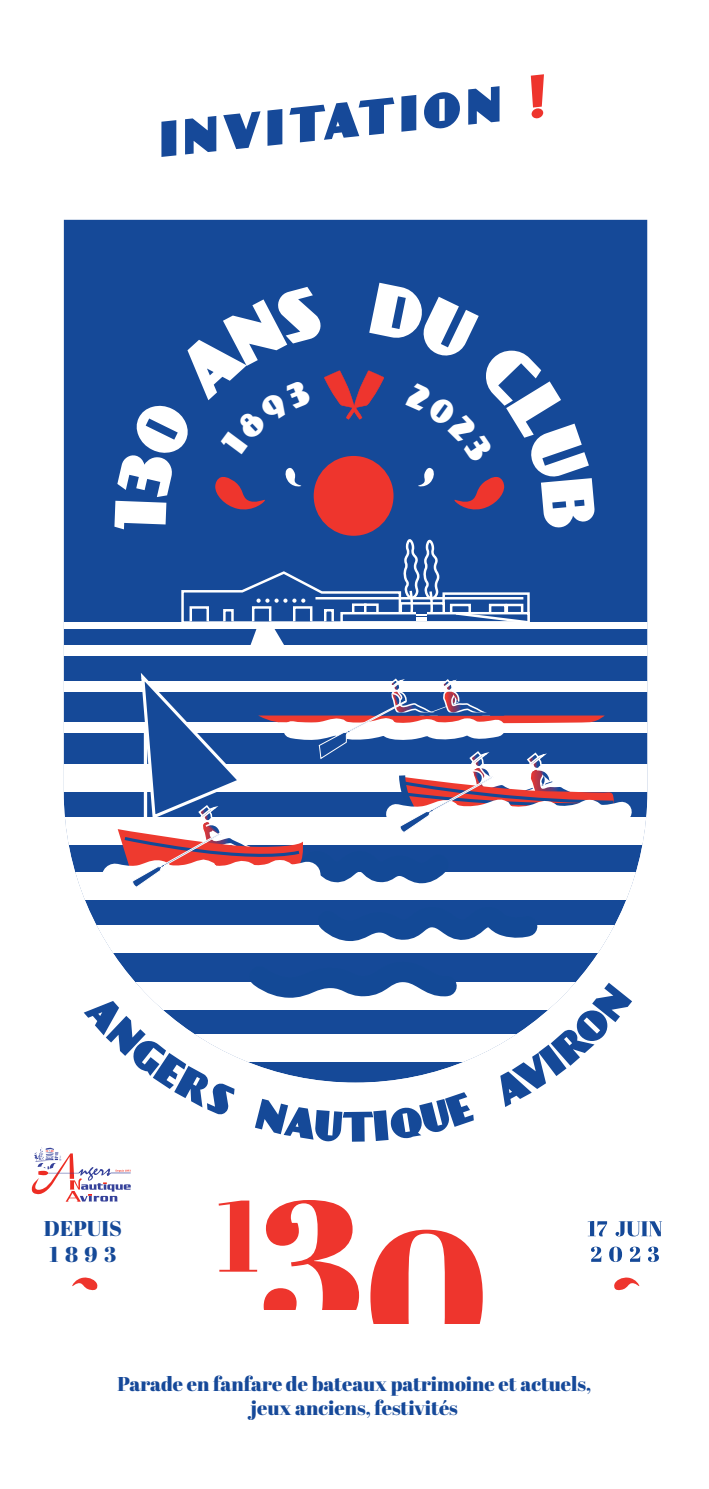
<style>
.page{position:relative;width:709px;height:1489px;background:#fff}
.page>*{position:absolute;margin:0;border:0;box-sizing:border-box;transform-origin:0 0}
.t1{font:900 52.5px "Day Poster";color:#164999}
.t2{font:21.5px/25.5px "Abril Fatface";color:#154998}
.t3{font:20px/24px "Abril Fatface";color:#164999;text-align:center}
.s1{color:#ee342d}
</style>
<div class="page">
<svg style="left:219px;top:1200px;width:38px;height:71px"></svg>
<svg style="left:264px;top:1200px;width:95px;height:109px"></svg>
<svg style="left:370px;top:1229px;width:113px;height:94px"></svg>
<svg style="left:72px;top:1277px;width:26px;height:13px"></svg>
<svg style="left:587px;top:1221px;width:20px;height:15px"></svg>
<svg style="left:615px;top:1221px;width:47px;height:15px"></svg>
<svg style="left:591px;top:1246px;width:10px;height:15px"></svg>
<svg style="left:609px;top:1246px;width:13px;height:15px"></svg>
<svg style="left:630px;top:1246px;width:10px;height:15px"></svg>
<svg style="left:648px;top:1246px;width:11px;height:15px"></svg>
<svg style="left:614px;top:1277px;width:26px;height:13px"></svg>
<div style="left:64px;top:220px;width:583px;height:651px;background:#154998"></div>
<div style="left:64px;top:816px;width:583px;height:28px;background:#fff"></div>
<div style="left:64px;top:763px;width:583px;height:28px;background:#fff"></div>
<div style="left:64px;top:722px;width:583px;height:11px;background:#fff"></div>
<div style="left:64px;top:622px;width:583px;height:6px;background:#fff"></div>
<div style="left:64px;top:681px;width:583px;height:11px;background:#fff"></div>
<div style="left:64px;top:645px;width:583px;height:11px;background:#fff"></div>
<div style="left:443px;top:593px;width:85px;height:28px;background:#154998"></div>
<div style="left:442px;top:592px;width:87px;height:30px;border:2px solid #fff"></div>
<div style="left:400px;top:603px;width:44px;height:18px;background:#154998"></div>
<div style="left:399px;top:602px;width:46px;height:21px;border:2px solid #fff"></div>
<svg style="left:450px;top:603px;width:21px;height:9px"></svg>
<svg style="left:489px;top:603px;width:16px;height:7px"></svg>
<svg style="left:505px;top:603px;width:18px;height:7px"></svg>
<div style="left:341px;top:613px;width:187px;height:9px;background:#154998"></div>
<div style="left:340px;top:612px;width:190px;height:11px;border:2px solid #fff"></div>
<svg style="left:453px;top:610px;width:78px;height:13px"></svg>
<hr style="left:315px;top:597px;width:208px;height:2px;background:#fff">
<svg style="left:180px;top:538px;width:260px;height:107px"></svg>
<svg style="left:83px;top:672px;width:563px;height:469px"></svg>
<img style="left:37px;top:1180px;width:81px;height:22px">
<img style="left:31px;top:1153px;width:43px;height:41px">
<img style="left:82px;top:1183px;width:49px;height:8px">
<img style="left:81px;top:1195px;width:37px;height:6px">
<img style="left:66px;top:1190px;width:15px;height:11px">
<svg style="left:70px;top:1180px;width:12px;height:17px"></svg>
<img style="left:48px;top:1166px;width:83px;height:14px">
<svg style="left:89px;top:1169px;width:7px;height:10px"></svg>
<svg style="left:122px;top:1169px;width:9px;height:2px"></svg>
<svg style="left:34px;top:1147px;width:27px;height:28px"></svg>
<svg style="left:114px;top:283px;width:482px;height:248px"></svg>
<h1 class="t1" style="left:154px;top:99px;width:391px;rotate:-6deg">invitation <span class="s1">!</span></h1>
<p class="t2" style="left:44px;top:1215px;width:80px">DEPUIS<br>1893</p>
<p class="t3" style="left:117px;top:1371px;width:475px">Parade en fanfare de bateaux patrimoine et actuels, jeux anciens, festivités</p>
</div>
